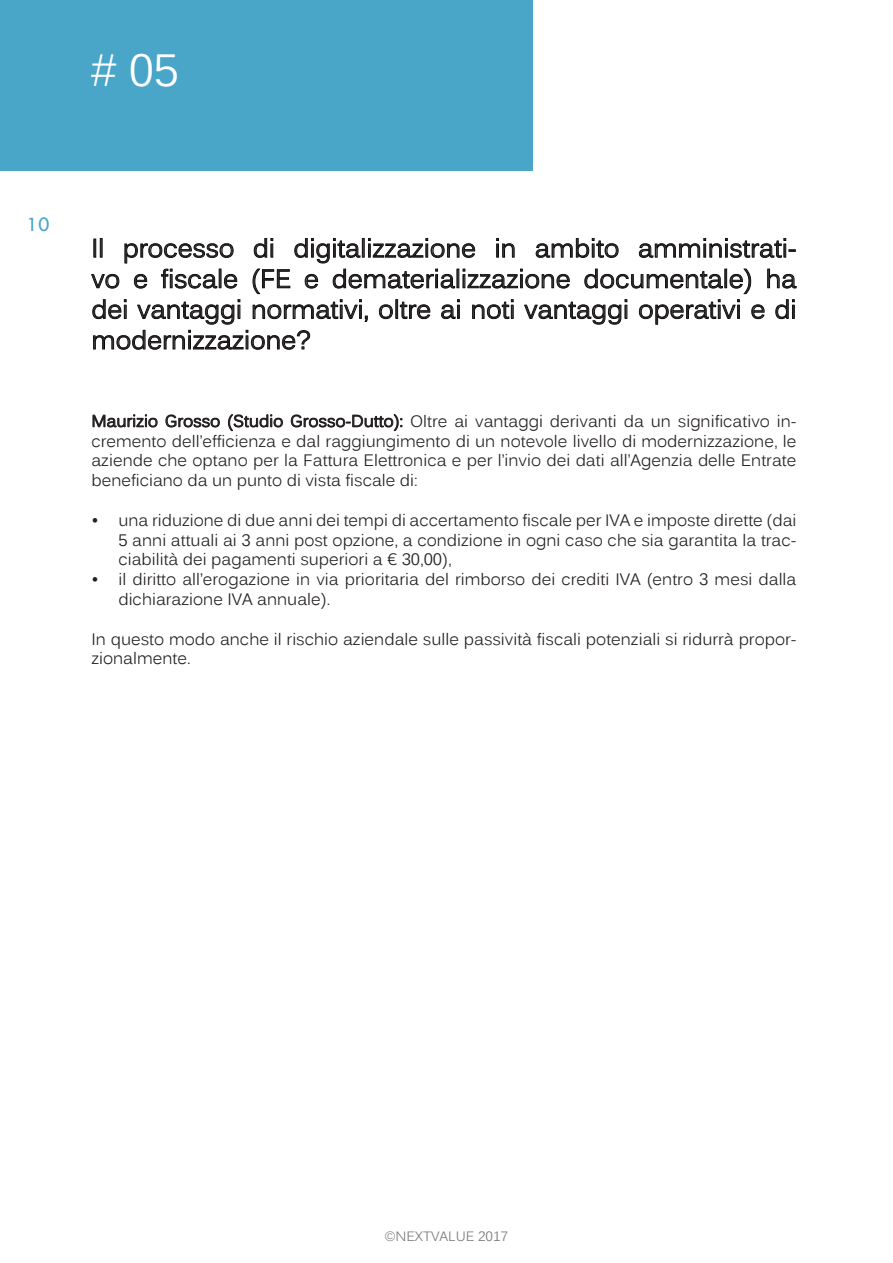
<style>
.page{position:relative;width:893px;height:1263px;background:#fff}
.page>*{position:absolute;margin:0;border:0;box-sizing:border-box;transform-origin:0 0}
.t1{font:45px "Kalinga";color:#fff}
.Stile_di_paragrafo_1{font:25.5px/30.6px "Kalinga";color:#231f20;text-align:justify}
.t2{font:21px "Tw Cen";color:#49a6c8}
.t3{font:16.5px/19.8px "Kalinga";color:#231f20;text-align:justify}
.t4{font:13.5px "Kalinga";color:#7b7c7e}
</style>
<div class="page">
<div style="left:0;top:0;width:533px;height:170px;background:#49a6c8"></div>
<svg style="left:92px;top:414px;width:66px;height:14px"></svg>
<svg style="left:165px;top:414px;width:55px;height:14px"></svg>
<svg style="left:228px;top:414px;width:55px;height:18px"></svg>
<svg style="left:290px;top:414px;width:112px;height:17px"></svg>
<svg style="left:91px;top:238px;width:706px;height:112px"></svg>
<p class="t1" style="left:90px;top:41px;width:90px"># 05</p>
<p class="t2" style="left:27px;top:212px;width:25px">10</p>
<p class="Stile_di_paragrafo_1" style="left:91px;top:233px;width:706px">Il processo di digitalizzazione in ambito amministrati&shy;vo e fiscale (FE e dematerializzazione documentale) ha dei vantaggi normativi, oltre ai noti vantaggi operativi e di modernizzazione?</p>
<p class="t3" style="left:91px;top:411px;width:706px">Maurizio Grosso (Studio Grosso-Dutto): Oltre ai vantaggi derivanti da un significativo in&shy;cremento dell’efficienza e dal raggiungimento di un notevole livello di modernizzazione, le aziende che optano per la Fattura Elettronica e per l’invio dei dati all’Agenzia delle Entrate beneficiano da un punto di vista fiscale di:</p>
<p class="t3" style="left:118px;top:510px;width:679px;text-indent:-27px">• una riduzione di due anni dei tempi di accertamento fiscale per IVA e imposte dirette (dai 5 anni attuali ai 3 anni post opzione, a condizione in ogni caso che sia garantita la trac&shy;ciabilità dei pagamenti superiori a € 30,00),</p>
<p class="t3" style="left:118px;top:570px;width:679px;text-indent:-27px">• il diritto all’erogazione in via prioritaria del rimborso dei crediti IVA (entro 3 mesi dalla dichiarazione IVA annuale).</p>
<p class="t3" style="left:91px;top:629px;width:706px">In questo modo anche il rischio aziendale sulle passività fiscali potenziali si ridurrà propor&shy;zionalmente.</p>
<p class="t4" style="left:385px;top:1227px;width:125px">©NEXTVALUE 2017</p>
</div>
